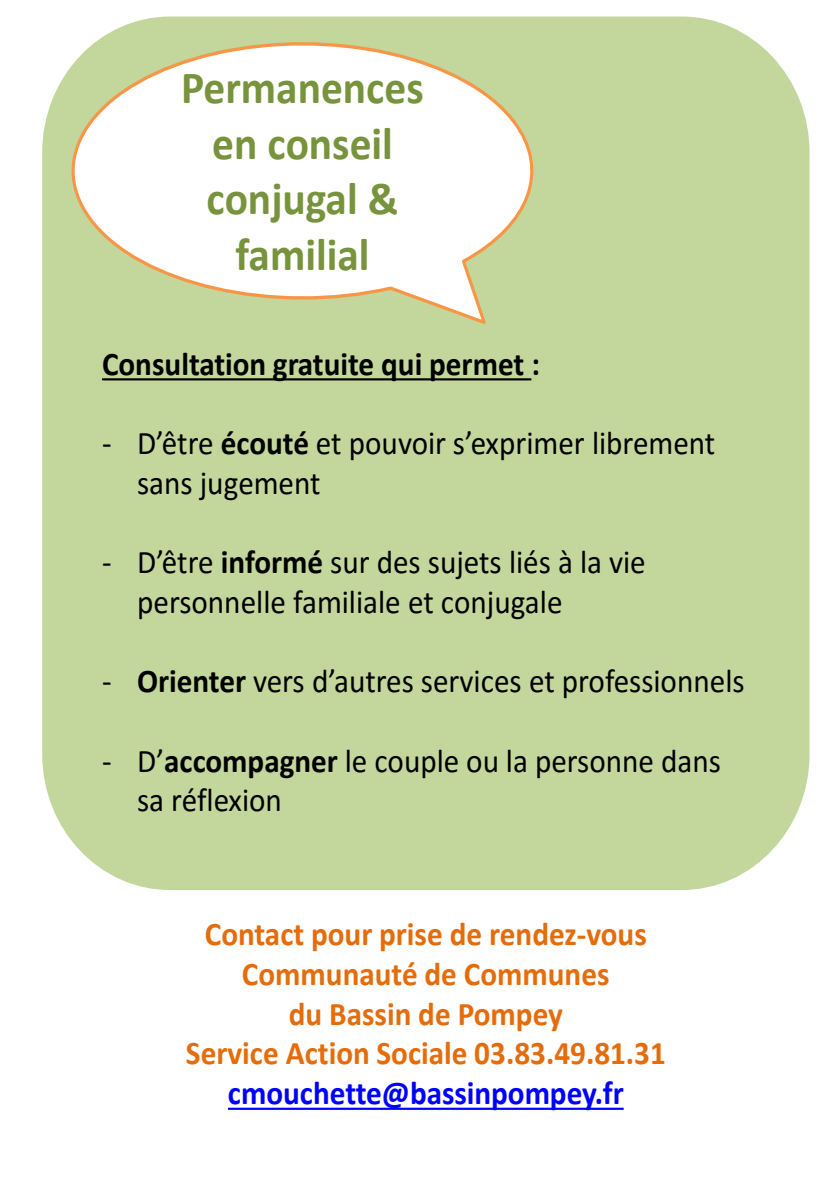
<style>
.page{position:relative;width:840px;height:1191px;background:#fff}
.page>*{position:absolute;margin:0;border:0;box-sizing:border-box;transform-origin:0 0}
.t1{font:700 46.2px/55.6px "Calibri";color:#77933c;text-align:center;scale:.94 1}
.t2{font:33.2px/39.6px "Calibri";color:#000;scale:.94 1}
.t3{font:700 33.2px/39.6px "Calibri";color:#e46c0a;text-align:center;scale:.94 1}
.t4{font:700 33.2px "Calibri";color:#000;scale:.94 1}
.s1{font-weight:700}
.s2{color:#00f}
</style>
<div class="page">
<div style="left:42px;top:17px;width:767px;height:873px;background:#c3d69b;border-radius:132px"></div>
<svg style="left:102px;top:378px;width:429px;height:2px"></svg>
<svg style="left:42px;top:23px;width:492px;height:303px;fill:#fff"></svg>
<svg style="left:228px;top:1107px;width:395px;height:2px"></svg>
<p class="t1" style="left:181px;top:58px;width:259px">Permanences en conseil conjugal &amp; familial</p>
<p class="t4" style="left:102px;top:340px;width:467px">Consultation gratuite qui permet :</p>
<p class="t2" style="left:137px;top:422px;width:616px;text-indent:-35px">- D’être <span class="s1">écouté</span> et pouvoir s’exprimer librement sans jugement</p>
<p class="t2" style="left:137px;top:541px;width:542px;text-indent:-35px">- D’être <span class="s1">informé</span> sur des sujets liés à la vie personnelle familiale et conjugale</p>
<p class="t2" style="left:102px;top:660px;width:684px">- <span class="s1">Orienter</span> vers d’autres services et professionnels</p>
<p class="t2" style="left:137px;top:740px;width:622px;text-indent:-35px">- D’<span class="s1">accompagner</span> le couple ou la personne dans sa réflexion</p>
<p class="t3" style="left:186px;top:913px;width:511px">Contact pour prise de rendez-vous<br>Communauté de Communes<br>du Bassin de Pompey<br>Service Action Sociale 03.83.49.81.31 <span class="s2">cmouchette@bassinpompey.fr</span></p>
</div>
